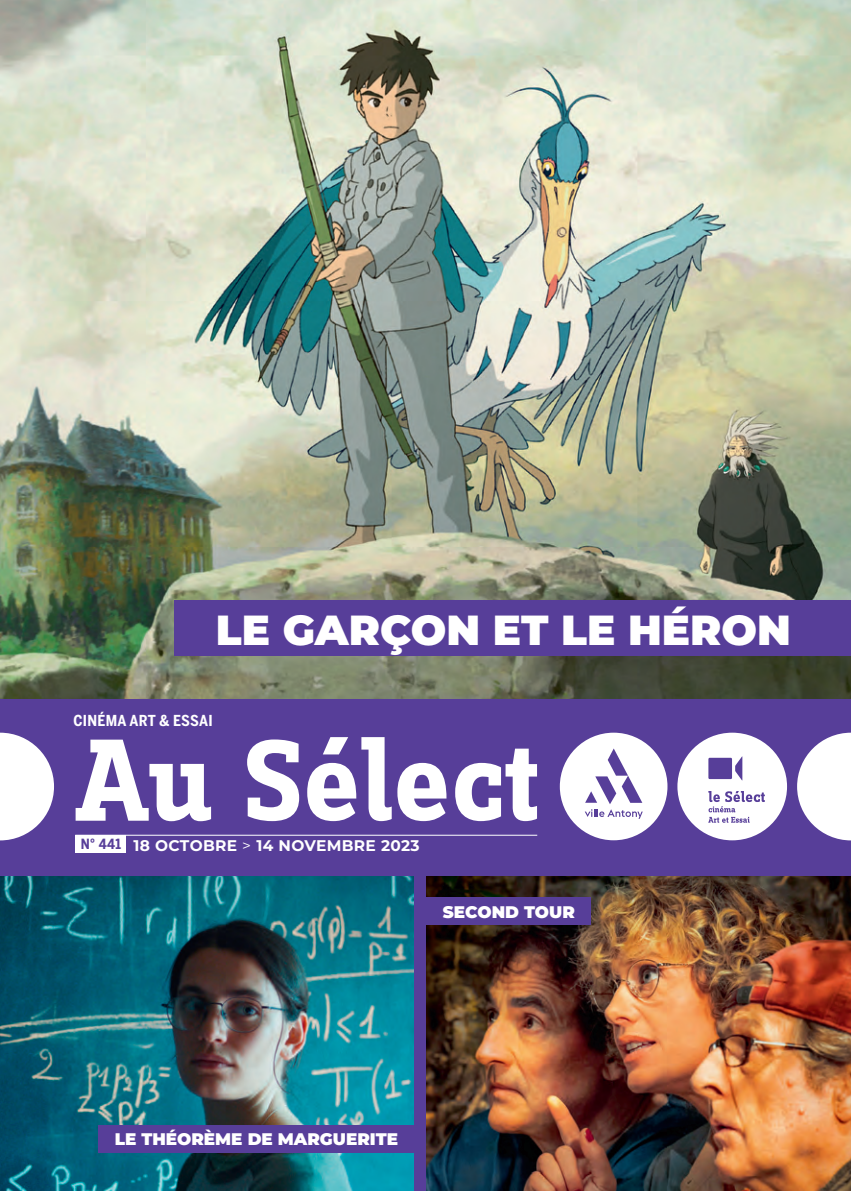
<style>
.page{position:relative;width:851px;height:1191px;background:#fff}
.page>*{position:absolute;margin:0;border:0;box-sizing:border-box;transform-origin:0 0}
.t1{font:900 42px "Montserrat";color:#fff}
.t2{font:900 16.8px "Montserrat";color:#fff}
.t3{font:700 15.4px "Montserrat";letter-spacing:.02em;color:#fff}
.t4{font:700 15px "Benton Sans Cond";letter-spacing:.02em;color:#fff}
.s1{font-weight:400}
</style>
<div class="page">
<img style="left:0;top:875px;width:414px;height:316px">
<img style="left:425px;top:875px;width:425px;height:316px">
<div style="left:414px;top:819px;width:11px;height:372px;background:#573e99"></div>
<img style="left:0;top:0;width:850px;height:699px">
<div style="left:0;top:699px;width:850px;height:176px;background:#573e99"></div>
<svg style="left:247px;top:739px;width:52px;height:82px"></svg>
<svg style="left:307px;top:737px;width:84px;height:84px"></svg>
<svg style="left:397px;top:763px;width:49px;height:58px"></svg>
<svg style="left:455px;top:748px;width:82px;height:73px"></svg>
<svg style="left:76px;top:739px;width:135px;height:82px"></svg>
<div style="left:677px;top:732px;width:109px;height:108px;background:#fff;border-radius:50%"></div>
<svg style="left:735px;top:756px;width:7px;height:24px"></svg>
<div style="left:708px;top:758px;width:24px;height:21px;background:#573e99"></div>
<svg style="left:708px;top:791px;width:56px;height:31px"></svg>
<div style="left:559px;top:732px;width:108px;height:108px;background:#fff;border-radius:50%"></div>
<svg style="left:584px;top:748px;width:58px;height:71px"></svg>
<hr style="left:75px;top:835px;width:462px;height:1px;background:#fff">
<div style="left:75px;top:834px;width:51px;height:18px;background:#fff"></div>
<svg style="left:797px;top:732px;width:53px;height:108px"></svg>
<svg style="left:0;top:732px;width:54px;height:108px"></svg>
<div style="left:421px;top:897px;width:170px;height:27px;background:#573e99"></div>
<div style="left:174px;top:600px;width:676px;height:56px;background:#573e99"></div>
<div style="left:98px;top:1125px;width:317px;height:27px;background:#573e99"></div>
<h1 class="t1" style="left:216px;top:598px;width:576px">LE GARÇON ET LE HÉRON</h1>
<p class="t4" style="left:73px;top:712px;width:141px">CINÉMA ART &amp; ESSAI</p>
<p class="t3" style="left:81px;top:835px;width:340px"><sup>N°</sup> <sup>441</sup> 18 OCTOBRE <span class="s1">&gt;</span> 14 NOVEMBRE 2023</p>
<p class="t2" style="left:443px;top:899px;width:133px">SECOND TOUR</p>
<p class="t2" style="left:115px;top:1126px;width:285px">LE THÉORÈME DE MARGUERITE</p>
</div>
